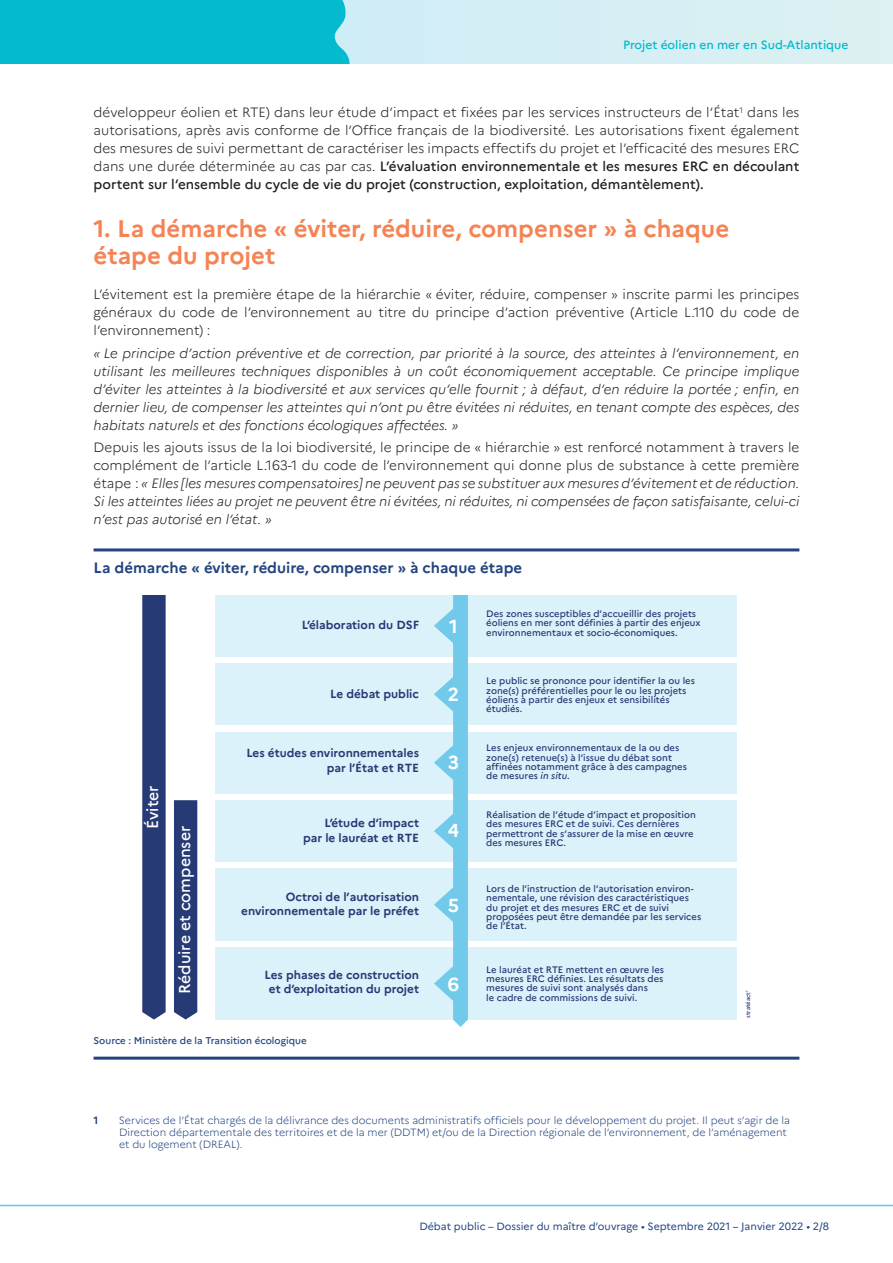
<style>
.page{position:relative;width:893px;height:1263px;background:#fff}
.page>*{position:absolute;margin:0;border:0;box-sizing:border-box;transform-origin:0 0}
.t1{font:700 24px/27px "Marianne";color:#f58354}
.t2{font:700 18.75px "Marianne";color:#fff}
.t3{font:500 15.75px/32.1px "Marianne";color:#fff}
.Titre_Infog{font:700 15px "Marianne";color:#224580}
.BODY{font:italic 300 13.5px/18px "Marianne";color:#231f20;text-align:justify}
.BODY-2{font:300 13.5px/18px "Marianne";color:#231f20;text-align:justify}
.t4{font:500 12px "Marianne";color:#03bace}
.t5{font:700 11.7px/14.2px "Marianne";color:#263a75;text-align:right}
.Notes_de_bas_de_page{font:300 10.5px/12px "Marianne";color:#224580}
.t6{font:10.5px "Marianne";color:#224580}
.Notes_de_bas_de_page-2{font:700 10.5px "Marianne";color:#224580}
.Infog_Source{font:500 9.75px "Marianne";color:#224580}
.t7{font:500 9.45px/9.4px "Marianne";color:#263a75}
.t8{font:500 5.85px "Marianne";color:#263a75}
.s1{font-weight:500}
.s2{font-style:normal}
.s3{font-style:italic}
</style>
<div class="page">
<div style="left:0;top:0;width:893px;height:64px;background:#d6eff4"></div>
<div style="left:0;top:0;width:350px;height:64px;background:#03bace"></div>
<hr style="left:0;top:1205px;width:893px;height:1px;background:#5acbeb">
<hr style="left:94px;top:548px;width:705px;height:3px;background:#224580">
<hr style="left:94px;top:1057px;width:705px;height:3px;background:#224580">
<div style="left:215px;top:595px;width:522px;height:62px;background:#dcf2fa"></div>
<div style="left:215px;top:663px;width:522px;height:62px;background:#dcf2fa"></div>
<div style="left:215px;top:732px;width:522px;height:61px;background:#dcf2fa"></div>
<div style="left:215px;top:800px;width:522px;height:62px;background:#dcf2fa"></div>
<div style="left:215px;top:869px;width:522px;height:72px;background:#dcf2fa"></div>
<div style="left:215px;top:947px;width:522px;height:72px;background:#dcf2fa"></div>
<svg style="left:434px;top:595px;width:34px;height:432px"></svg>
<svg style="left:142px;top:595px;width:24px;height:424px;background:#2c3f79"></svg>
<div style="left:174px;top:800px;width:23px;height:219px;background:#263a75"></div>
<p class="t4" style="left:623px;top:37px;width:227px">Projet éolien en mer en Sud-Atlantique</p>
<p class="BODY-2" style="left:94px;top:102px;width:707px">développeur éolien et RTE) dans leur étude d’impact et fixées par les services instructeurs de l’État<sup>1</sup> dans les autorisations, après avis conforme de l’Office français de la biodiversité. Les autorisations fixent également des mesures de suivi permettant de caractériser les impacts effectifs du projet et l’efficacité des mesures ERC dans une durée déterminée au cas par cas. <span class="s1">L’évaluation environnementale et les mesures ERC en découlant portent sur l’ensemble du cycle de vie du projet (construction, exploitation, démantèlement).</span></p>
<p class="t1" style="left:94px;top:215px;width:637px">1. La démarche « éviter, réduire, compenser » à chaque étape du projet</p>
<p class="BODY-2" style="left:94px;top:285px;width:707px">L’évitement est la première étape de la hiérarchie « éviter, réduire, compenser » inscrite parmi les principes généraux du code de l’environnement au titre du principe d’action préventive (Article L.110 du code de l’environnement) :</p>
<p class="BODY" style="left:94px;top:343px;width:707px">« Le principe d’action préventive et de correction, par priorité à la source, des atteintes à l’environnement, en utilisant les meilleures techniques disponibles à un coût économiquement acceptable. Ce principe implique d’éviter les atteintes à la biodiversité et aux services qu’elle fournit ; à défaut, d’en réduire la portée ; enfin, en dernier lieu, de compenser les atteintes qui n’ont pu être évitées ni réduites, en tenant compte des espèces, des habitats naturels et des fonctions écologiques affectées. »</p>
<p class="BODY" style="left:94px;top:437px;width:707px"><span class="s2">Depuis les ajouts issus de la loi biodiversité, le principe de « hiérarchie » est renforcé notamment à travers le complément de l’article L.163-1 du code de l’environnement qui donne plus de substance à cette première étape :</span> « Elles [les mesures compensatoires] ne peuvent pas se substituer aux mesures d’évitement et de réduction.<br>Si les atteintes liées au projet ne peuvent être ni évitées, ni réduites, ni compensées de façon satisfaisante, celui-ci n’est pas autorisé en l’état. »</p>
<p class="Titre_Infog" style="left:94px;top:558px;width:430px">La démarche « éviter, réduire, compenser » à chaque étape</p>
<p class="t5" style="left:302px;top:618px;width:119px">L’élaboration du DSF</p>
<p class="t2" style="left:449px;top:615px;width:10px">1</p>
<p class="t5" style="left:330px;top:686px;width:90px">Le débat public</p>
<p class="t2" style="left:448px;top:682px;width:13px">2</p>
<p class="t3" style="left:137px;top:994px;width:210px;text-indent:165px;rotate:-90deg">Éviter<br>Réduire et compenser</p>
<p class="t5" style="left:246px;top:746px;width:174px">Les études environnementales par l’État et RTE</p>
<p class="t2" style="left:448px;top:751px;width:13px">3</p>
<p class="t5" style="left:303px;top:816px;width:117px">L’étude d’impact par le lauréat et RTE</p>
<p class="t2" style="left:448px;top:819px;width:13px">4</p>
<p class="t5" style="left:241px;top:890px;width:179px">Octroi de l’autorisation environnementale par le préfet</p>
<p class="t2" style="left:448px;top:894px;width:13px">5</p>
<p class="t5" style="left:265px;top:968px;width:156px;text-align:center">Les phases de construction et d’exploitation du projet</p>
<p class="t2" style="left:448px;top:973px;width:13px">6</p>
<p class="Infog_Source" style="left:94px;top:1034px;width:215px">Source : Ministère de la Transition écologique</p>
<p class="t7" style="left:486px;top:609px;width:216px">Des zones susceptibles d’accueillir des projets éoliens en mer sont définies à partir des enjeux environnementaux et socio-économiques.</p>
<p class="t7" style="left:486px;top:676px;width:210px">Le public se prononce pour identifier la ou les zone(s) préférentielles pour le ou les projets éoliens à partir des enjeux et sensibilités étudiés.</p>
<p class="t7" style="left:486px;top:743px;width:202px">Les enjeux environnementaux de la ou des zone(s) retenue(s) à l’issue du débat sont affinées notamment grâce à des campagnes de mesures <span class="s3">in situ</span>.</p>
<p class="t7" style="left:486px;top:810px;width:211px">Réalisation de l’étude d’impact et proposition des mesures ERC et de suivi. Ces dernières permettront de s’assurer de la mise en œuvre des mesures ERC.</p>
<p class="t7" style="left:486px;top:884px;width:216px">Lors de l’instruction de l’autorisation environ&shy;nementale, une révision des caractéristiques du projet et des mesures ERC et de suivi proposées peut être demandée par les services de l’État.</p>
<p class="t7" style="left:486px;top:964px;width:179px">Le lauréat et RTE mettent en œuvre les mesures ERC définies. Les résultats des mesures de suivi sont analysés dans<br>le cadre de commissions de suivi.</p>
<p class="t8" style="left:745px;top:1018px;width:29px;rotate:-90deg">stratéact’</p>
<p class="Notes_de_bas_de_page-2" style="left:94px;top:1114px;width:6px">1</p>
<p class="Notes_de_bas_de_page" style="left:119px;top:1113px;width:673px">Services de l’État chargés de la délivrance des documents administratifs officiels pour le développement du projet. Il peut s’agir de la<br>Direction départementale des territoires et de la mer (DDTM) et/ou de la Direction régionale de l’environnement, de l’aménagement et du logement (DREAL).</p>
<p class="t6" style="left:419px;top:1220px;width:411px">Débat public – Dossier du maître d’ouvrage • Septembre 2021 – Janvier 2022 • 2/8</p>
</div>
